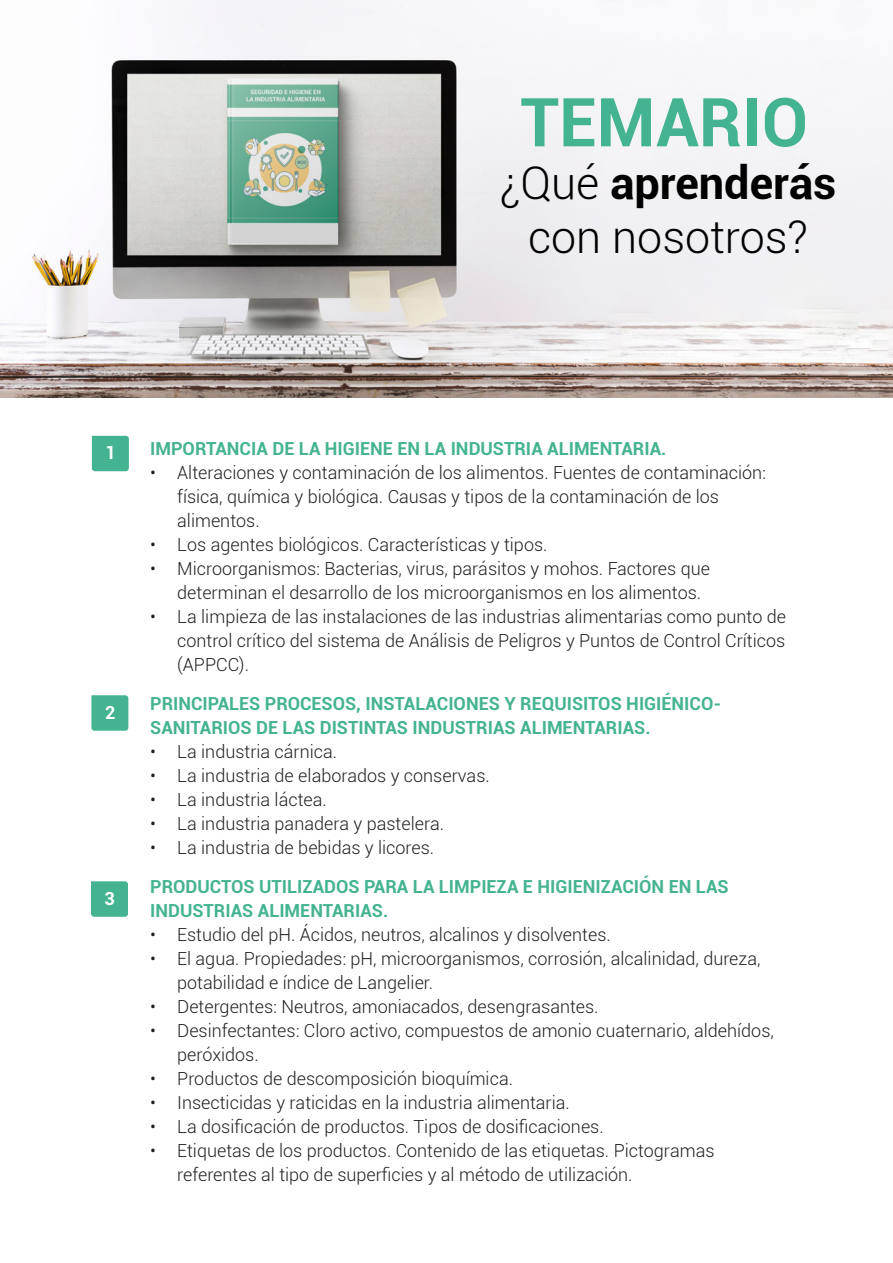
<style>
.page{position:relative;width:893px;height:1263px;background:#fff}
.page>*{position:absolute;margin:0;border:0;box-sizing:border-box;transform-origin:0 0}
.t1{font:700 67.5px "Roboto";color:#44b391}
.t2{font:700 45px "Roboto";color:#000}
.t3{font:300 45px "Roboto";color:#000}
.t4{font:300 18px/24px "Roboto";color:#231f20}
.t5{font:700 18px/24px "Roboto";color:#44b391}
.t6{font:700 18px "Roboto";color:#fff}
.s1{font-weight:300}
</style>
<div class="page">
<img style="left:0;top:0;width:893px;height:398px">
<div style="left:232px;top:225px;width:106px;height:18px;background:#d2d2d2"></div>
<svg style="left:92px;top:436px;width:37px;height:35px"></svg>
<svg style="left:91px;top:695px;width:37px;height:36px"></svg>
<svg style="left:91px;top:881px;width:37px;height:36px"></svg>
<p class="t1" style="left:520px;top:75px;width:289px">TEMARIO</p>
<p class="t2" style="left:500px;top:151px;width:338px"><span class="s1">¿Qué</span> aprenderás</p>
<p class="t3" style="left:528px;top:205px;width:282px">con nosotros?</p>
<p class="t6" style="left:106px;top:440px;width:12px">1</p>
<p class="t6" style="left:105px;top:700px;width:12px">2</p>
<p class="t6" style="left:105px;top:886px;width:12px">3</p>
<p class="t5" style="left:150px;top:436px;width:518px">IMPORTANCIA DE LA HIGIENE EN LA INDUSTRIA ALIMENTARIA.</p>
<p class="t4" style="left:177px;top:460px;width:590px;text-indent:-27px">• Alteraciones y contaminación de los alimentos. Fuentes de contaminación: física, química y biológica. Causas y tipos de la contaminación de los alimentos.</p>
<p class="t4" style="left:150px;top:532px;width:399px">• Los agentes biológicos. Características y tipos.</p>
<p class="t4" style="left:177px;top:556px;width:534px;text-indent:-27px">• Microorganismos: Bacterias, virus, parásitos y mohos. Factores que determinan el desarrollo de los microorganismos en los alimentos.</p>
<p class="t4" style="left:177px;top:604px;width:610px;text-align:justify;text-indent:-27px">• La limpieza de las instalaciones de las industrias alimentarias como punto de control crítico del sistema de Análisis de Peligros y Puntos de Control Críticos (APPCC).</p>
<p class="t5" style="left:150px;top:691px;width:572px">PRINCIPALES PROCESOS, INSTALACIONES Y REQUISITOS HIGIÉNICO-<br>SANITARIOS DE LAS DISTINTAS INDUSTRIAS ALIMENTARIAS.</p>
<p class="t4" style="left:150px;top:739px;width:188px">• La industria cárnica.</p>
<p class="t4" style="left:150px;top:763px;width:341px">• La industria de elaborados y conservas.</p>
<p class="t4" style="left:150px;top:787px;width:178px">• La industria láctea.</p>
<p class="t4" style="left:150px;top:811px;width:295px">• La industria panadera y pastelera.</p>
<p class="t4" style="left:150px;top:835px;width:285px">• La industria de bebidas y licores.</p>
<p class="t5" style="left:150px;top:874px;width:580px">PRODUCTOS UTILIZADOS PARA LA LIMPIEZA E HIGIENIZACIÓN EN LAS<br>INDUSTRIAS ALIMENTARIAS.</p>
<p class="t4" style="left:150px;top:922px;width:462px">• Estudio del pH. Ácidos, neutros, alcalinos y disolventes.</p>
<p class="t4" style="left:177px;top:946px;width:585px;text-indent:-27px">• El agua. Propiedades: pH, microorganismos, corrosión, alcalinidad, dureza, potabilidad e índice de Langelier.</p>
<p class="t4" style="left:150px;top:994px;width:450px">• Detergentes: Neutros, amoniacados, desengrasantes.</p>
<p class="t4" style="left:177px;top:1018px;width:598px;text-indent:-27px">• Desinfectantes: Cloro activo, compuestos de amonio cuaternario, aldehídos, peróxidos.</p>
<p class="t4" style="left:150px;top:1066px;width:364px">• Productos de descomposición bioquímica.</p>
<p class="t4" style="left:150px;top:1090px;width:421px">• Insecticidas y raticidas en la industria alimentaria.</p>
<p class="t4" style="left:150px;top:1114px;width:455px">• La dosificación de productos. Tipos de dosificaciones.</p>
<p class="t4" style="left:177px;top:1138px;width:539px;text-indent:-27px">• Etiquetas de los productos. Contenido de las etiquetas. Pictogramas referentes al tipo de superficies y al método de utilización.</p>
</div>
